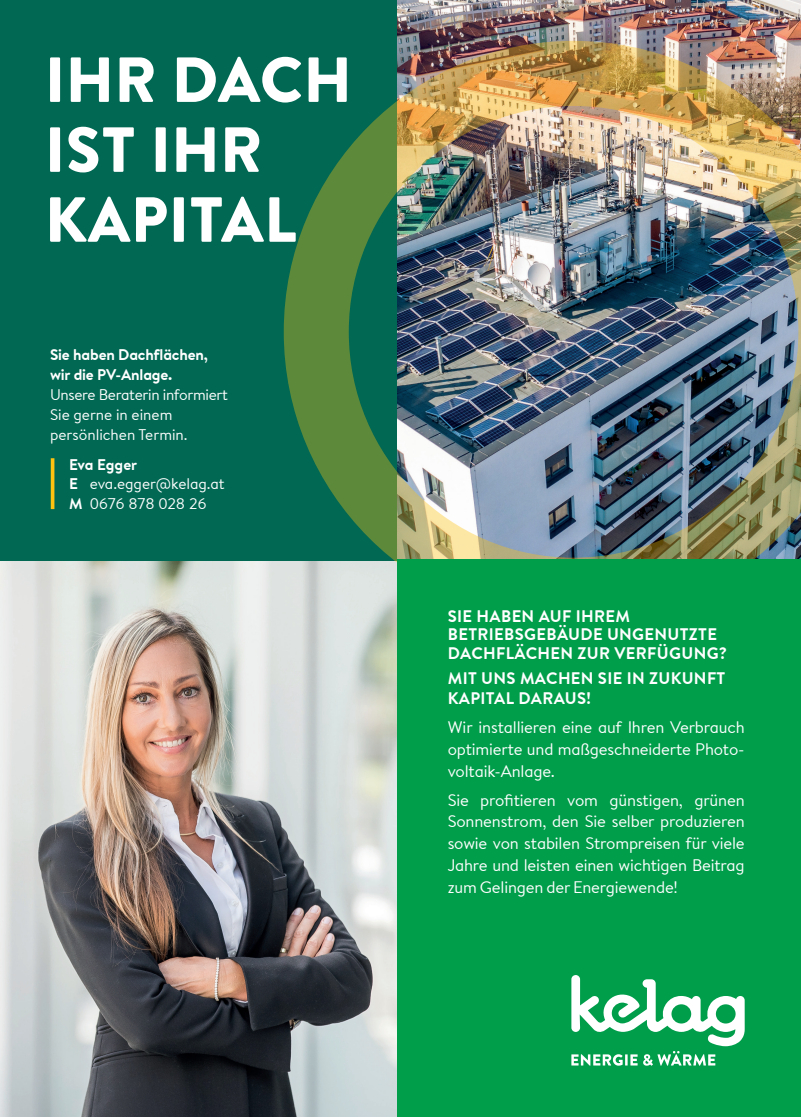
<style>
.page{position:relative;width:801px;height:1117px;background:#fff}
.page>*{position:absolute;margin:0;border:0;box-sizing:border-box;transform-origin:0 0}
.t1{font:16.75px/21.8px "Brandon Text Kelag";letter-spacing:-.01em;color:#fff;text-align:justify}
.t2{font:700 16.75px/18.4px "Brandon Text Kelag";letter-spacing:.02em;color:#fff}
.t3{font:15.38px/19.6px "Brandon Text Kelag";letter-spacing:-.005em;color:#fff}
.t4{font:700 15.38px/20px "Brandon Text Kelag";letter-spacing:-.01em;color:#fff}
.s1{font-weight:700}
</style>
<div class="page">
<img style="left:0;top:560px;width:397px;height:556px">
<div style="left:0;top:0;width:397px;height:560px;background:#006853"></div>
<img style="left:397px;top:0;width:404px;height:41px">
<img style="left:284px;top:41px;width:517px;height:581px">
<div style="left:397px;top:559px;width:404px;height:557px;background:#009e4b"></div>
<svg style="left:571px;top:975px;width:174px;height:90px"></svg>
<svg style="left:50px;top:196px;width:246px;height:46px"></svg>
<svg style="left:50px;top:127px;width:209px;height:45px"></svg>
<svg style="left:50px;top:57px;width:297px;height:45px"></svg>
<hr style="left:51px;top:458px;width:3px;height:51px;background:#fec210">
<svg style="left:797px;top:0;width:4px;height:3px"></svg>
<p class="t4" style="left:50px;top:344px;width:159px">Sie haben Dachflächen, wir die PV-Anlage.</p>
<p class="t3" style="left:50px;top:384px;width:180px;line-height:20px">Unsere Beraterin informiert<br>Sie gerne in einem persönlichen Termin.</p>
<p class="t3" style="left:69px;top:454px;width:157px"><span class="s1">Eva Egger<br>E</span> eva.egger@kelag.at<br><span class="s1">M</span> 0676 878 028 26</p>
<p class="t2" style="left:448px;top:606px;width:281px">SIE HABEN AUF IHREM<br>BETRIEBSGEBÄUDE UNGENUTZTE<br>DACHFLÄCHEN ZUR VERFÜGUNG?</p>
<p class="t2" style="left:448px;top:668px;width:279px;line-height:20px">MIT UNS MACHEN SIE IN ZUKUNFT<br>KAPITAL DARAUS!</p>
<p class="t1" style="left:448px;top:716px;width:298px">Wir installieren eine auf Ihren Verbrauch optimierte und maßgeschneiderte Photo&shy;voltaik-Anlage.</p>
<p class="t1" style="left:448px;top:788px;width:298px">Sie profitieren vom günstigen, grünen Sonnenstrom, den Sie selber produzieren sowie von stabilen Strompreisen für viele Jahre und leisten einen wichtigen Beitrag zum Gelingen der Energiewende!</p>
</div>
